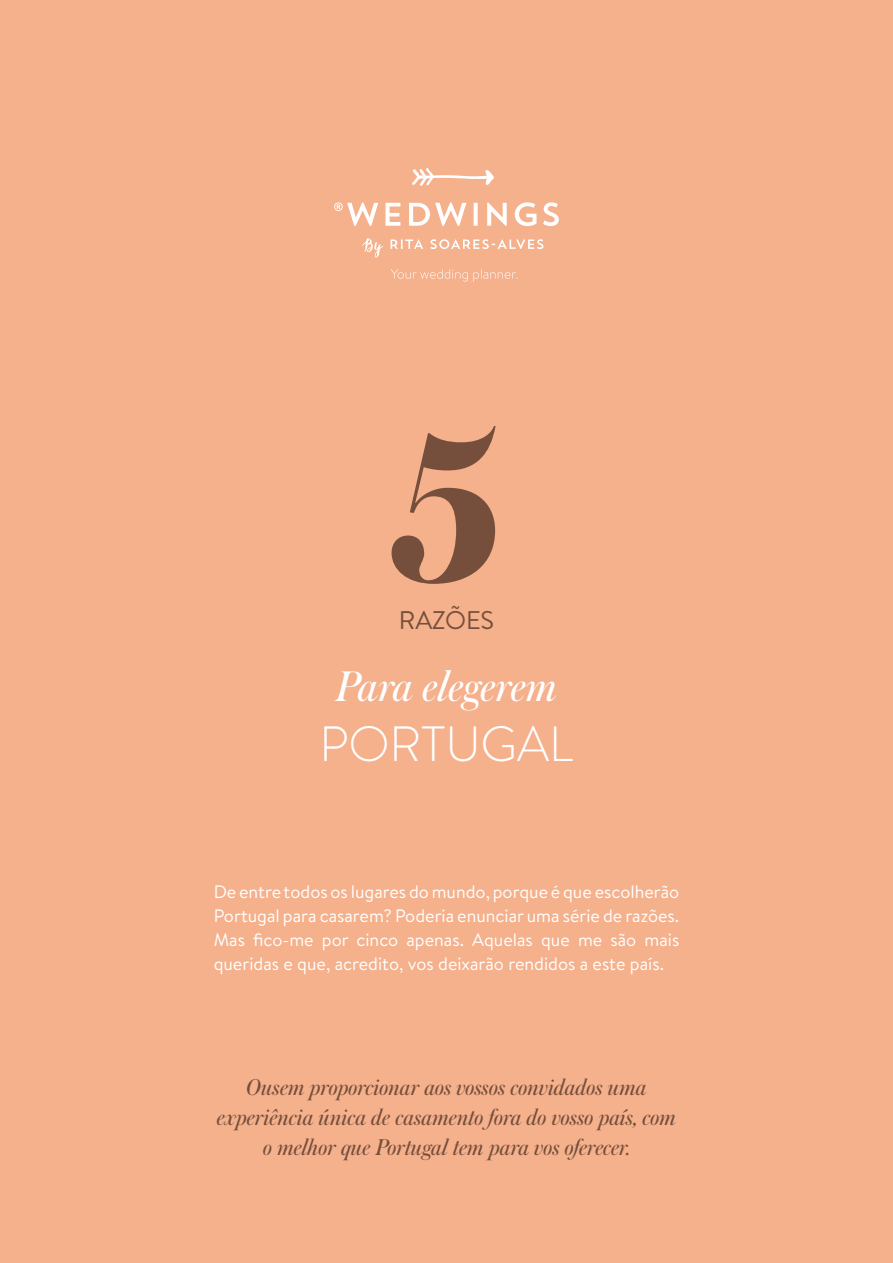
<style>
.page{position:relative;width:893px;height:1263px;background:#f5b08c}
.page>*{position:absolute;margin:0;border:0;box-sizing:border-box;transform-origin:0 0}
.t1{font:700 225px "Austin";color:#754f3b}
.t2{font:300 49.5px "Brandon Text";letter-spacing:-.005em;color:#fff}
.t3{font:italic 45px "Austin";letter-spacing:-.005em;color:#fff}
.t4{font:25.5px "Brandon Text";letter-spacing:-.005em;color:#754f3b}
.t5{font:italic 24px/30px "Austin";color:#754f3b;text-align:center}
.t6{font:18px/24px "Brandon Text";color:#fff;text-align:justify}
</style>
<div class="page">
<svg style="left:334px;top:168px;width:225px;height:114px"></svg>
<h1 class="t1" style="left:393px;top:346px;width:109px">5</h1>
<h3 class="t4" style="left:399px;top:602px;width:97px">RAZÕES</h3>
<h3 class="t3" style="left:336px;top:656px;width:222px">Para elegerem</h3>
<h2 class="t2" style="left:319px;top:710px;width:256px">PORTUGAL</h2>
<p class="t6" style="left:214px;top:879px;width:467px">De entre todos os lugares do mundo, porque é que escolherão Portugal para casarem? Poderia enunciar uma série de razões.<br>Mas fico-me por cinco apenas. Aquelas que me são mais queridas e que, acredito, vos deixarão rendidos a este país.</p>
<h3 class="t5" style="left:217px;top:1072px;width:460px">Ousem proporcionar aos vossos convidados uma experiência única de casamento fora do vosso país, com o melhor que Portugal tem para vos oferecer.</h3>
</div>
